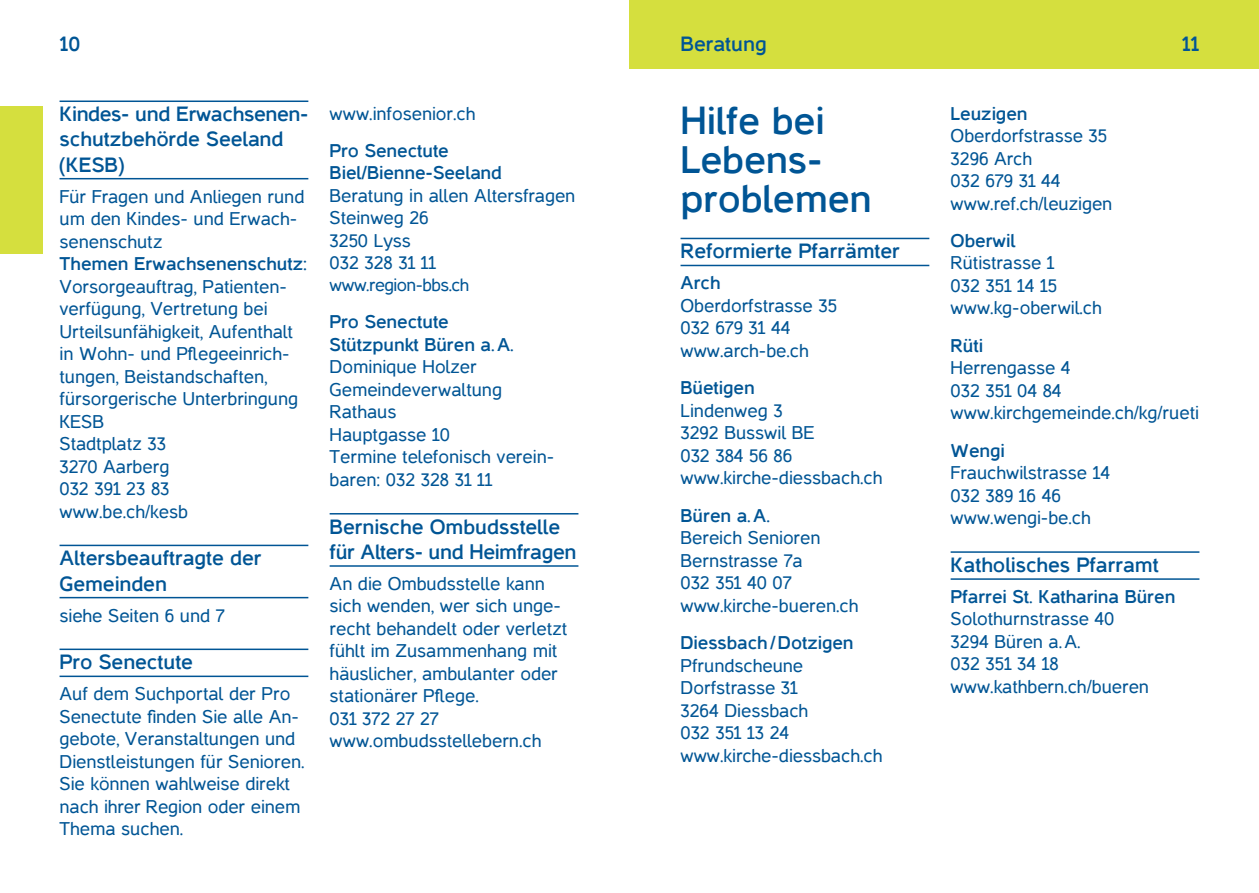
<style>
.page{position:relative;width:1259px;height:893px;background:#fff}
.page>*{position:absolute;margin:0;border:0;box-sizing:border-box;transform-origin:0 0}
.t1{font:700 39px/39px "Casper";color:#005595}
.t2{font:700 21px/25.2px "Casper";color:#005595}
.t3{font:18.75px/22.5px "Casper";color:#005595}
.t4{font:700 18.75px/22.5px "Casper";color:#005595}
.t5{font:18px "Casper";letter-spacing:-.025em;color:#005595}
</style>
<div class="page">
<div style="left:629px;top:0;width:630px;height:68px;background:#d5df3e"></div>
<hr style="left:60px;top:101px;width:248px;height:1px;background:#005595">
<hr style="left:60px;top:178px;width:248px;height:1px;background:#005595">
<hr style="left:60px;top:545px;width:248px;height:1px;background:#005595">
<hr style="left:60px;top:597px;width:248px;height:1px;background:#005595">
<hr style="left:60px;top:649px;width:248px;height:1px;background:#005595">
<hr style="left:60px;top:676px;width:248px;height:1px;background:#005595">
<hr style="left:330px;top:513px;width:248px;height:1px;background:#005595">
<hr style="left:330px;top:565px;width:248px;height:2px;background:#005595">
<div style="left:0;top:106px;width:43px;height:148px;background:#d5df3e"></div>
<hr style="left:680px;top:238px;width:249px;height:1px;background:#005595">
<hr style="left:680px;top:265px;width:249px;height:1px;background:#005595">
<hr style="left:950px;top:551px;width:249px;height:2px;background:#005595">
<hr style="left:950px;top:578px;width:249px;height:2px;background:#005595">
<p class="t2" style="left:60px;top:31px;width:22px">10</p>
<p class="t2" style="left:680px;top:31px;width:88px">Beratung</p>
<p class="t2" style="left:1181px;top:31px;width:19px">11</p>
<p class="t2" style="left:60px;top:102px;width:250px">Kindes- und Erwachsenen&shy;schutzbehörde Seeland (KESB)</p>
<p class="t3" style="left:60px;top:185px;width:246px">Für Fragen und Anliegen rund um den Kindes- und Erwach&shy;senenschutz</p>
<p class="t4" style="left:60px;top:253px;width:249px">Themen Erwachsenenschutz:</p>
<p class="t3" style="left:60px;top:275px;width:240px">Vorsorgeauftrag, Patienten&shy;verfügung, Vertretung bei<br>Urteilsunfähigkeit, Aufenthalt in Wohn- und Pflegeeinrich&shy;tungen, Beistandschaften, fürsorgerische Unterbringung<br>KESB<br>Stadtplatz 33<br>3270 Aarberg<br>032 391 23 83 www.be.ch/kesb</p>
<p class="t2" style="left:60px;top:546px;width:203px">Altersbeauftragte der<br>Gemeinden</p>
<p class="t3" style="left:60px;top:604px;width:166px">siehe Seiten 6 und 7</p>
<p class="t2" style="left:60px;top:650px;width:135px">Pro Senectute</p>
<p class="t3" style="left:60px;top:683px;width:246px">Auf dem Suchportal der Pro<br>Senectute finden Sie alle An&shy;gebote, Veranstaltungen und<br>Dienstleistungen für Senioren.<br>Sie können wahlweise direkt nach ihrer Region oder einem<br>Thema suchen.</p>
<p class="t3" style="left:330px;top:102px;width:147px">www.infosenior.ch</p>
<p class="t4" style="left:330px;top:139px;width:174px">Pro Senectute<br>Biel/Bienne-Seeland</p>
<p class="t3" style="left:330px;top:184px;width:247px">Beratung in allen Altersfragen<br>Steinweg 26<br>3250 Lyss<br>032 328 31 11</p>
<p class="t5" style="left:330px;top:275px;width:141px">www.region-bbs.ch</p>
<p class="t4" style="left:330px;top:311px;width:186px">Pro Senectute<br>Stützpunkt Büren a.A.</p>
<p class="t3" style="left:330px;top:356px;width:226px">Dominique Holzer<br>Gemeindeverwaltung<br>Rathaus<br>Hauptgasse 10<br>Termine telefonisch verein&shy;baren: 032 328 31 11</p>
<p class="t2" style="left:330px;top:514px;width:248px">Bernische Ombudsstelle für Alters- und Heimfragen</p>
<p class="t3" style="left:330px;top:572px;width:239px">An die Ombudsstelle kann sich wenden, wer sich unge&shy;recht behandelt oder verletzt fühlt im Zusammenhang mit häuslicher, ambulanter oder stationärer Pflege.<br>031 372 27 27 www.ombudsstellebern.ch</p>
<h1 class="t1" style="left:680px;top:101px;width:193px">Hilfe bei<br>Lebens&shy;problemen</h1>
<p class="t2" style="left:680px;top:239px;width:221px">Reformierte Pfarrämter</p>
<p class="t4" style="left:680px;top:272px;width:41px">Arch</p>
<p class="t3" style="left:680px;top:294px;width:158px">Oberdorfstrasse 35<br>032 679 31 44 www.arch-be.ch</p>
<p class="t4" style="left:680px;top:377px;width:76px">Büetigen</p>
<p class="t3" style="left:680px;top:399px;width:203px">Lindenweg 3<br>3292 Busswil BE<br>032 384 56 86 www.kirche-diessbach.ch</p>
<p class="t4" style="left:680px;top:504px;width:91px">Büren a.A.</p>
<p class="t3" style="left:680px;top:526px;width:180px">Bereich Senioren<br>Bernstrasse 7a<br>032 351 40 07 www.kirche-bueren.ch</p>
<p class="t4" style="left:680px;top:632px;width:175px">Diessbach/Dotzigen</p>
<p class="t3" style="left:680px;top:654px;width:203px">Pfrundscheune<br>Dorfstrasse 31<br>3264 Diessbach<br>032 351 13 24 www.kirche-diessbach.ch</p>
<p class="t4" style="left:950px;top:102px;width:78px">Leuzigen</p>
<p class="t3" style="left:950px;top:124px;width:163px">Oberdorfstrasse 35<br>3296 Arch<br>032 679 31 44 www.ref.ch/leuzigen</p>
<p class="t4" style="left:950px;top:229px;width:66px">Oberwil</p>
<p class="t3" style="left:950px;top:252px;width:153px">Rütistrasse 1<br>032 351 14 15 www.kg-oberwil.ch</p>
<p class="t4" style="left:950px;top:334px;width:34px">Rüti</p>
<p class="t3" style="left:950px;top:357px;width:250px">Herrengasse 4<br>032 351 04 84 www.kirchgemeinde.ch/kg/rueti</p>
<p class="t4" style="left:950px;top:439px;width:56px">Wengi</p>
<p class="t3" style="left:950px;top:462px;width:161px">Frauchwilstrasse 14<br>032 389 16 46 www.wengi-be.ch</p>
<p class="t2" style="left:950px;top:552px;width:209px">Katholisches Pfarramt</p>
<p class="t4" style="left:950px;top:585px;width:226px">Pfarrei St. Katharina Büren</p>
<p class="t3" style="left:950px;top:608px;width:200px">Solothurnstrasse 40<br>3294 Büren a.A.<br>032 351 34 18 www.kathbern.ch/bueren</p>
</div>
